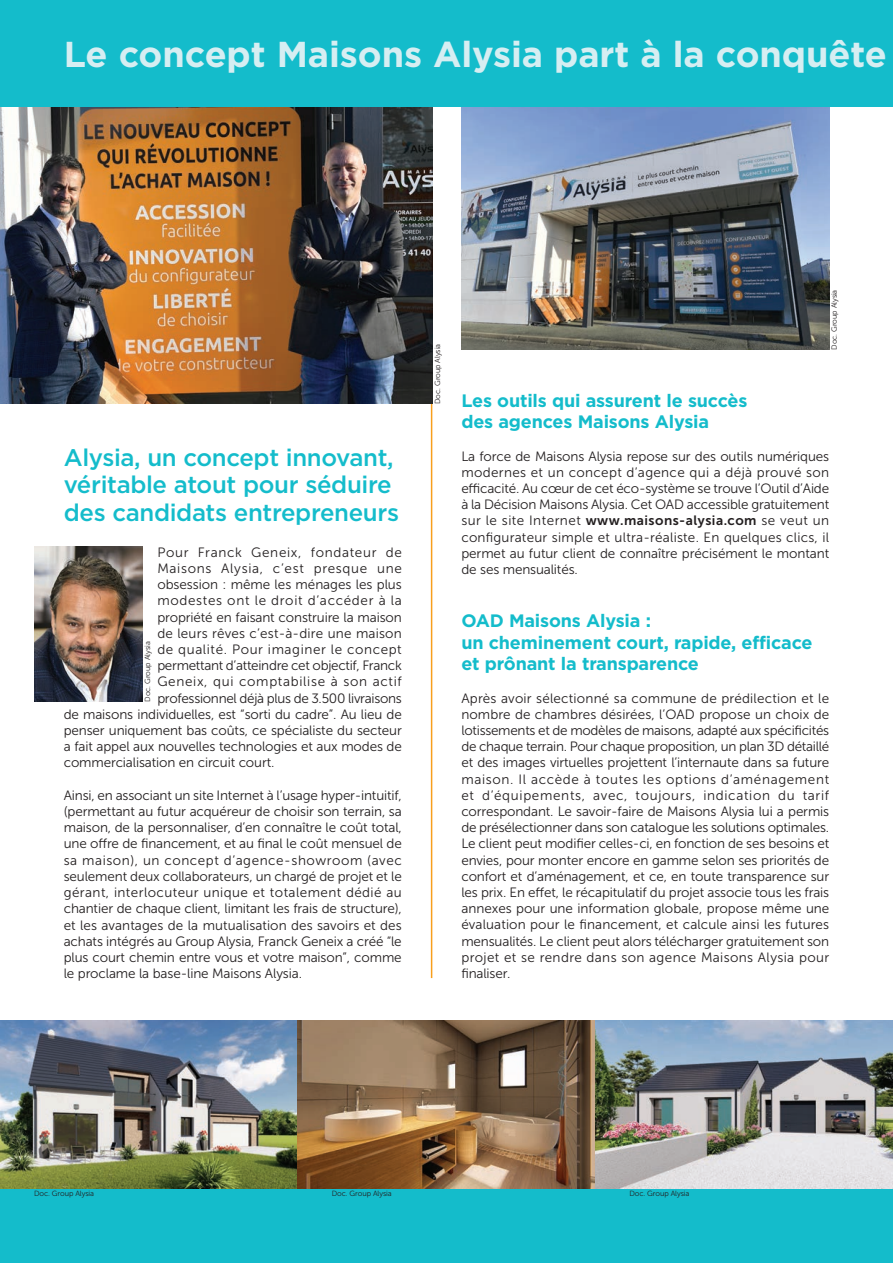
<style>
.page{position:relative;width:893px;height:1263px;background:#fff}
.page>*{position:absolute;margin:0;border:0;box-sizing:border-box;transform-origin:0 0}
.t1{font:700 36px "Gotham";color:#d6eef2}
.t2{font:500 24px/27.6px "Gotham";letter-spacing:-.015em;color:#14bccb}
.t3{font:700 18px/21.6px "Gotham";letter-spacing:-.01em;color:#14bccb}
.t4{font:13.5px/16.2px "Museo Sans 300";letter-spacing:-.01em;color:#231f20;text-align:justify}
.t5{font:13.5px "Museo Sans 300";letter-spacing:.05em;color:#231f20}
.t6{font:13.5px "Museo Sans 300";letter-spacing:.015em;color:#231f20}
.t7{font:13.5px "Museo Sans 300";letter-spacing:.045em;color:#231f20}
.t8{font:7.5px "Museo Sans 300";letter-spacing:-.01em;color:#231f20}
.s1{font-family:"Museo Sans 700"}
</style>
<div class="page">
<hr style="left:431px;top:106px;width:1px;height:872px;background:#f89f1c">
<div style="left:0;top:1188px;width:893px;height:75px;background:#14bccb"></div>
<img style="left:0;top:1020px;width:893px;height:168px">
<img style="left:0;top:106px;width:432px;height:298px">
<img style="left:461px;top:106px;width:368px;height:244px">
<img style="left:34px;top:546px;width:108px;height:156px">
<div style="left:0;top:0;width:893px;height:106px;background:#14bccb"></div>
<h1 class="t1" style="left:64px;top:42px;width:824px">Le concept Maisons Alysia part à la conquête</h1>
<h2 class="t2" style="left:64px;top:445px;width:337px">Alysia, un concept innovant, véritable atout pour séduire des candidats entrepreneurs</h2>
<p class="t5" style="left:157px;top:544px;width:246px">Pour Franck Geneix, fondateur de</p>
<p class="t5" style="left:157px;top:560px;width:246px">Maisons Alysia, c’est presque une</p>
<p class="t4" style="left:157px;top:576px;width:246px">obsession : même les ménages les plus</p>
<p class="t5" style="left:157px;top:593px;width:246px">modestes ont le droit d’accéder à la</p>
<p class="t4" style="left:157px;top:609px;width:246px">propriété en faisant construire la maison</p>
<p class="t6" style="left:157px;top:625px;width:246px">de leurs rêves c’est-à-dire une maison</p>
<p class="t7" style="left:157px;top:641px;width:246px">de qualité. Pour imaginer le concept</p>
<p class="t4" style="left:157px;top:657px;width:246px">permettant d’atteindre cet objectif, Franck</p>
<p class="t5" style="left:157px;top:674px;width:246px">Geneix, qui comptabilise à son actif</p>
<p class="t4" style="left:157px;top:690px;width:246px">professionnel déjà plus de 3.500 livraisons</p>
<p class="t4" style="left:64px;top:706px;width:340px">de maisons individuelles, est “sorti du cadre”. Au lieu de</p>
<p class="t4" style="left:64px;top:722px;width:340px">penser uniquement bas coûts, ce spécialiste du secteur</p>
<p class="t4" style="left:64px;top:738px;width:340px">a fait appel aux nouvelles technologies et aux modes de</p>
<p class="t4" style="left:64px;top:755px;width:212px">commercialisation en circuit court.</p>
<p class="t4" style="left:64px;top:787px;width:340px">Ainsi, en associant un site Internet à l’usage hyper-intuitif, (permettant au futur acquéreur de choisir son terrain, sa maison, de la personnaliser, d’en connaître le coût total, une offre de financement, et au final le coût mensuel de sa maison), un concept d’agence-showroom (avec seulement deux collaborateurs, un chargé de projet et le gérant, interlocuteur unique et totalement dédié au chantier de chaque client, limitant les frais de structure), et les avantages de la mutualisation des savoirs et des achats intégrés au Group Alysia, Franck Geneix a créé “le plus court chemin entre vous et votre maison”, comme le proclame la base-line Maisons Alysia.</p>
<p class="t8" style="left:143px;top:702px;width:62px;rotate:-90deg">Doc. Group Alysia</p>
<p class="t8" style="left:433px;top:404px;width:62px;rotate:-90deg">Doc. Group Alysia</p>
<p class="t8" style="left:830px;top:350px;width:62px;rotate:-90deg">Doc. Group Alysia</p>
<h3 class="t3" style="left:461px;top:391px;width:288px">Les outils qui assurent le succès des agences Maisons Alysia</h3>
<p class="t4" style="left:461px;top:448px;width:369px">La force de Maisons Alysia repose sur des outils numériques modernes et un concept d’agence qui a déjà prouvé son efficacité. Au cœur de cet éco-système se trouve l’Outil d’Aide à la Décision Maisons Alysia. Cet OAD accessible gratuitement sur le site Internet <span class="s1">www.maisons-alysia.com</span> se veut un configurateur simple et ultra-réaliste. En quelques clics, il permet au futur client de connaître précisément le montant de ses mensualités.</p>
<h3 class="t3" style="left:461px;top:611px;width:353px">OAD Maisons Alysia :<br>un cheminement court, rapide, efficace et prônant la transparence</h3>
<p class="t4" style="left:461px;top:690px;width:370px">Après avoir sélectionné sa commune de prédilection et le nombre de chambres désirées, l’OAD propose un choix de lotissements et de modèles de maisons, adapté aux spécificités de chaque terrain. Pour chaque proposition, un plan 3D détaillé et des images virtuelles projettent l’internaute dans sa future maison. Il accède à toutes les options d’aménagement et d’équipements, avec, toujours, indication du tarif correspondant. Le savoir-faire de Maisons Alysia lui a permis de présélectionner dans son catalogue les solutions optimales.<br>Le client peut modifier celles-ci, en fonction de ses besoins et envies, pour monter encore en gamme selon ses priorités de confort et d’aménagement, et ce, en toute transparence sur les prix. En effet, le récapitulatif du projet associe tous les frais annexes pour une information globale, propose même une évaluation pour le financement, et calcule ainsi les futures mensualités. Le client peut alors télécharger gratuitement son projet et se rendre dans son agence Maisons Alysia pour finaliser.</p>
<p class="t8" style="left:34px;top:1189px;width:62px">Doc. Group Alysia</p>
<p class="t8" style="left:332px;top:1189px;width:62px">Doc. Group Alysia</p>
<p class="t8" style="left:629px;top:1189px;width:62px">Doc. Group Alysia</p>
</div>
